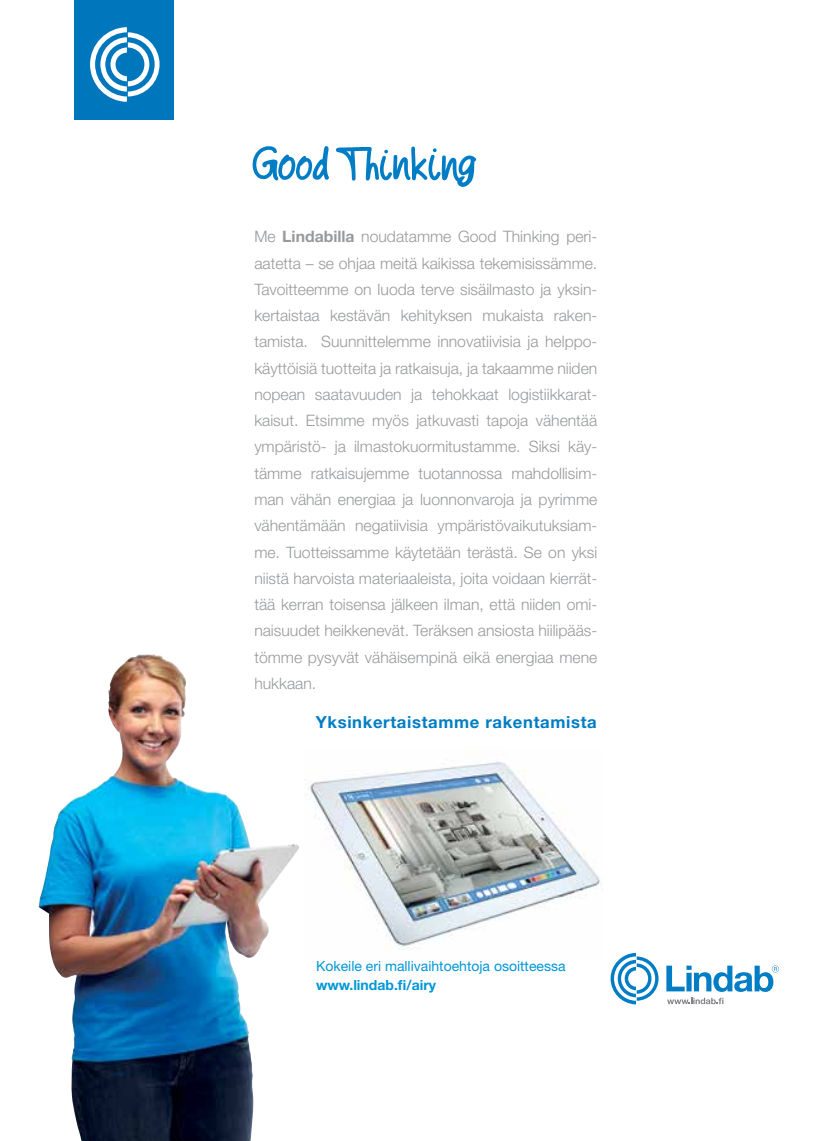
<style>
.page{position:relative;width:829px;height:1141px;background:#fff}
.page>*{position:absolute;margin:0;border:0;box-sizing:border-box;transform-origin:0 0}
.t1{font:700 16.62px "Helvetica Neue LT Pro";letter-spacing:.04em;color:#007dc5}
.t2{font:300 15.75px/26.2px "Helvetica Neue LT Pro";color:#97999c;text-align:justify}
.t3{font:14px "Helvetica Neue LT Pro";color:#0097d7}
.t4{font:700 14px "Helvetica Neue LT Pro";color:#0097d7}
.s1{font-weight:700}
</style>
<div class="page">
<img style="left:38px;top:654px;width:231px;height:487px">
<svg style="left:666px;top:965px;width:112px;height:27px"></svg>
<svg style="left:610px;top:953px;width:48px;height:51px"></svg>
<svg style="left:667px;top:998px;width:56px;height:6px"></svg>
<img style="left:308px;top:761px;width:292px;height:190px">
<div style="left:74px;top:0;width:100px;height:119px;background:#0076bd"></div>
<svg style="left:90px;top:27px;width:69px;height:75px"></svg>
<svg style="left:336px;top:147px;width:140px;height:40px"></svg>
<svg style="left:252px;top:146px;width:77px;height:35px"></svg>
<p class="t2" style="left:254px;top:223px;width:344px">Me <span class="s1">Lindabilla</span> noudatamme Good Thinking peri&shy;aatetta – se ohjaa meitä kaikissa tekemisissämme.<br>Tavoitteemme on luoda terve sisäilmasto ja yksin&shy;kertaistaa kestävän kehityksen mukaista raken&shy;tamista. Suunnittelemme innovatiivisia ja helppo&shy;käyttöisiä tuotteita ja ratkaisuja, ja takaamme niiden nopean saatavuuden ja tehokkaat logistiikkarat&shy;kaisut. Etsimme myös jatkuvasti tapoja vähentää ympäristö- ja ilmastokuormitustamme. Siksi käy&shy;tämme ratkaisujemme tuotannossa mahdollisim&shy;man vähän energiaa ja luonnonvaroja ja pyrimme vähentämään negatiivisia ympäristövaikutuksiam&shy;me. Tuotteissamme käytetään terästä. Se on yksi niistä harvoista materiaaleista, joita voidaan kierrät&shy;tää kerran toisensa jälkeen ilman, että niiden omi&shy;naisuudet heikkenevät. Teräksen ansiosta hiilipääs&shy;tömme pysyvät vähäisempinä eikä energiaa mene hukkaan.</p>
<p class="t1" style="left:316px;top:711px;width:282px">Yksinkertaistamme rakentamista</p>
<p class="t3" style="left:316px;top:957px;width:251px">Kokeile eri mallivaihtoehtoja osoitteessa</p>
<p class="t4" style="left:316px;top:976px;width:121px">www.lindab.fi/airy</p>
</div>
